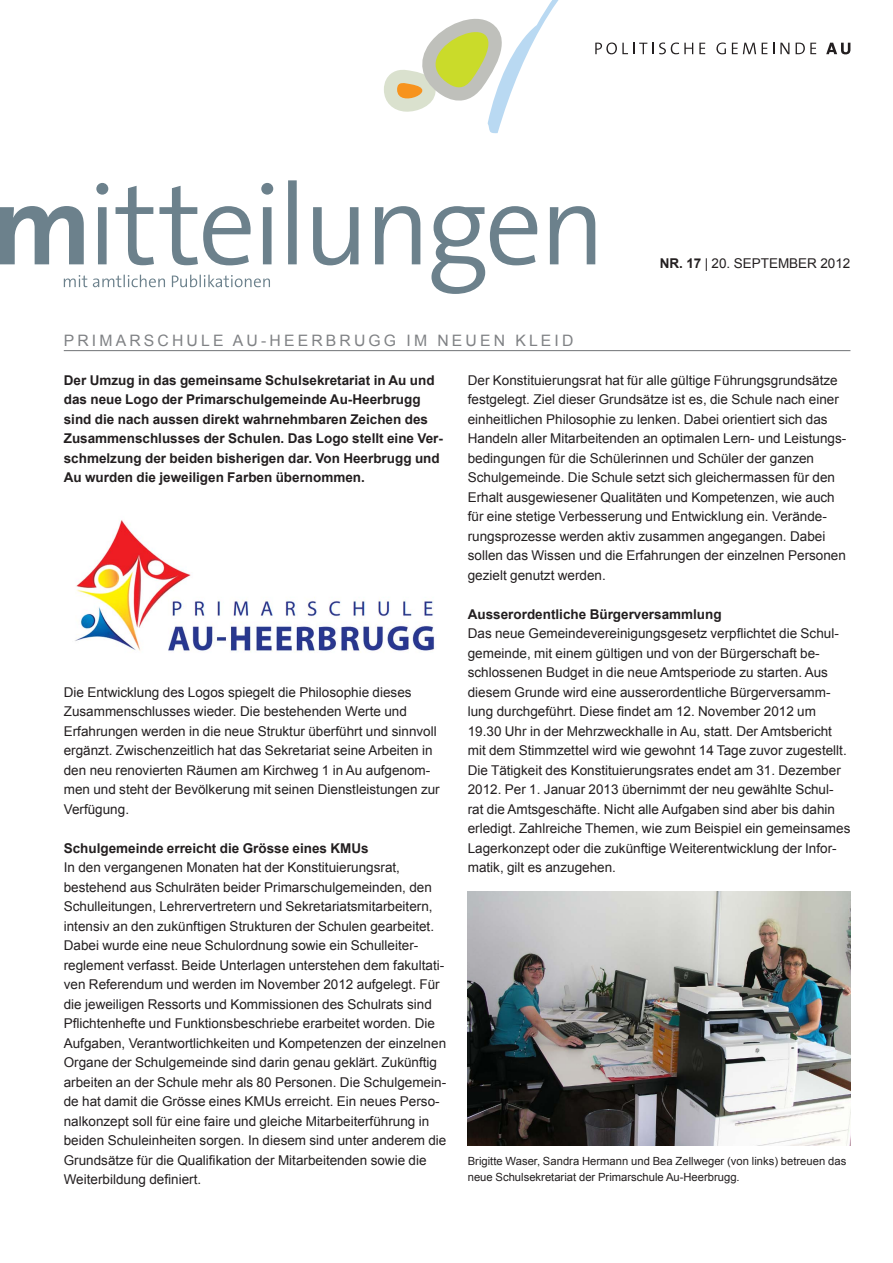
<style>
.page{position:relative;width:893px;height:1263px;background:#fff}
.page>*{position:absolute;margin:0;border:0;box-sizing:border-box;transform-origin:0 0}
.Rubrikentitel{font:15.75px "Arial";letter-spacing:.2em;color:#808285}
.Grundtext{font:13.5px/19.5px "Arial";color:#231f20}
.Grundtext_Auszeichnu{font:700 13.5px/19.5px "Arial";color:#231f20}
.Legende{font:11.25px/16.5px "Arial";color:#231f20}
.s1{font-weight:700}
</style>
<div class="page">
<svg style="left:595px;top:43px;width:98px;height:11px"></svg>
<svg style="left:699px;top:43px;width:6px;height:11px"></svg>
<svg style="left:716px;top:43px;width:10px;height:11px"></svg>
<svg style="left:732px;top:43px;width:24px;height:11px"></svg>
<svg style="left:762px;top:43px;width:5px;height:11px"></svg>
<svg style="left:780px;top:43px;width:9px;height:11px"></svg>
<svg style="left:796px;top:43px;width:20px;height:11px"></svg>
<svg style="left:826px;top:43px;width:24px;height:11px"></svg>
<svg style="left:384px;top:0;width:175px;height:134px"></svg>
<svg style="left:0;top:180px;width:595px;height:114px"></svg>
<svg style="left:64px;top:275px;width:206px;height:12px"></svg>
<hr style="left:64px;top:350px;width:786px;height:1px;background:#808285">
<img style="left:75px;top:520px;width:359px;height:132px">
<img style="left:468px;top:892px;width:382px;height:253px">
<p class="Grundtext" style="left:660px;top:253px;width:192px"><span class="s1">NR. 17</span> | 20. SEPTEMBER 2012</p>
<p class="Rubrikentitel" style="left:64px;top:330px;width:511px">PRIMARSCHULE AU-HEERBRUGG IM NEUEN KLEID</p>
<p class="Grundtext_Auszeichnu" style="left:64px;top:371px;width:381px">Der Umzug in das gemeinsame Schulsekretariat in Au und das neue Logo der Primarschulgemeinde Au-Heerbrugg sind die nach aussen direkt wahrnehmbaren Zeichen des Zusammenschlusses der Schulen. Das Logo stellt eine Ver&shy;schmelzung der beiden bisherigen dar. Von Heerbrugg und Au wurden die jeweiligen Farben übernommen.</p>
<p class="Grundtext" style="left:468px;top:370px;width:380px">Der Konstituierungsrat hat für alle gültige Führungsgrundsätze festgelegt. Ziel dieser Grundsätze ist es, die Schule nach einer einheitlichen Philosophie zu lenken. Dabei orientiert sich das Handeln aller Mitarbeitenden an optimalen Lern- und Leistungs&shy;bedingungen für die Schülerinnen und Schüler der ganzen Schulgemeinde. Die Schule setzt sich gleichermassen für den Erhalt ausgewiesener Qualitäten und Kompetenzen, wie auch für eine stetige Verbesserung und Entwicklung ein. Verände&shy;rungsprozesse werden aktiv zusammen angegangen. Dabei sollen das Wissen und die Erfahrungen der einzelnen Personen gezielt genutzt werden.</p>
<p class="Grundtext_Auszeichnu" style="left:468px;top:605px;width:255px">Ausserordentliche Bürgerversammlung</p>
<p class="Grundtext" style="left:468px;top:624px;width:381px">Das neue Gemeindevereinigungsgesetz verpflichtet die Schul&shy;gemeinde, mit einem gültigen und von der Bürgerschaft be&shy;schlossenen Budget in die neue Amtsperiode zu starten. Aus diesem Grunde wird eine ausserordentliche Bürgerversamm&shy;lung durchgeführt. Diese findet am 12. November 2012 um 19.30 Uhr in der Mehrzweckhalle in Au, statt. Der Amtsbericht mit dem Stimmzettel wird wie gewohnt 14 Tage zuvor zugestellt.</p>
<p class="Grundtext" style="left:468px;top:760px;width:384px">Die Tätigkeit des Konstituierungsrates endet am 31. Dezember 2012. Per 1. Januar 2013 übernimmt der neu gewählte Schul&shy;rat die Amtsgeschäfte. Nicht alle Aufgaben sind aber bis dahin erledigt. Zahlreiche Themen, wie zum Beispiel ein gemeinsames Lagerkonzept oder die zukünftige Weiterentwicklung der Infor&shy;matik, gilt es anzugehen.</p>
<p class="Grundtext" style="left:64px;top:682px;width:377px">Die Entwicklung des Logos spiegelt die Philosophie dieses Zusammenschlusses wieder. Die bestehenden Werte und Erfahrungen werden in die neue Struktur überführt und sinnvoll ergänzt. Zwischenzeitlich hat das Sekretariat seine Arbeiten in den neu renovierten Räumen am Kirchweg 1 in Au aufgenom&shy;men und steht der Bevölkerung mit seinen Dienstleistungen zur Verfügung.</p>
<p class="Grundtext_Auszeichnu" style="left:64px;top:839px;width:306px">Schulgemeinde erreicht die Grösse eines KMUs</p>
<p class="Grundtext" style="left:64px;top:858px;width:372px">In den vergangenen Monaten hat der Konstituierungsrat, bestehend aus Schulräten beider Primarschulgemeinden, den Schulleitungen, Lehrervertretern und Sekretariatsmitarbeitern, intensiv an den zukünftigen Strukturen der Schulen gearbeitet.</p>
<p class="Grundtext" style="left:64px;top:936px;width:384px">Dabei wurde eine neue Schulordnung sowie ein Schulleiter&shy;reglement verfasst. Beide Unterlagen unterstehen dem fakultati&shy;ven Referendum und werden im November 2012 aufgelegt. Für die jeweiligen Ressorts und Kommissionen des Schulrats sind Pflichtenhefte und Funktionsbeschriebe erarbeitet worden. Die Aufgaben, Verantwortlichkeiten und Kompetenzen der einzelnen Organe der Schulgemeinde sind darin genau geklärt. Zukünftig arbeiten an der Schule mehr als 80 Personen. Die Schulgemein&shy;de hat damit die Grösse eines KMUs erreicht. Ein neues Perso&shy;nalkonzept soll für eine faire und gleiche Mitarbeiterführung in beiden Schuleinheiten sorgen. In diesem sind unter anderem die Grundsätze für die Qualifikation der Mitarbeitenden sowie die Weiterbildung definiert.</p>
<p class="Legende" style="left:468px;top:1153px;width:380px">Brigitte Waser, Sandra Hermann und Bea Zellweger (von links) betreuen das neue Schulsekretariat der Primarschule Au-Heerbrugg.</p>
</div>
